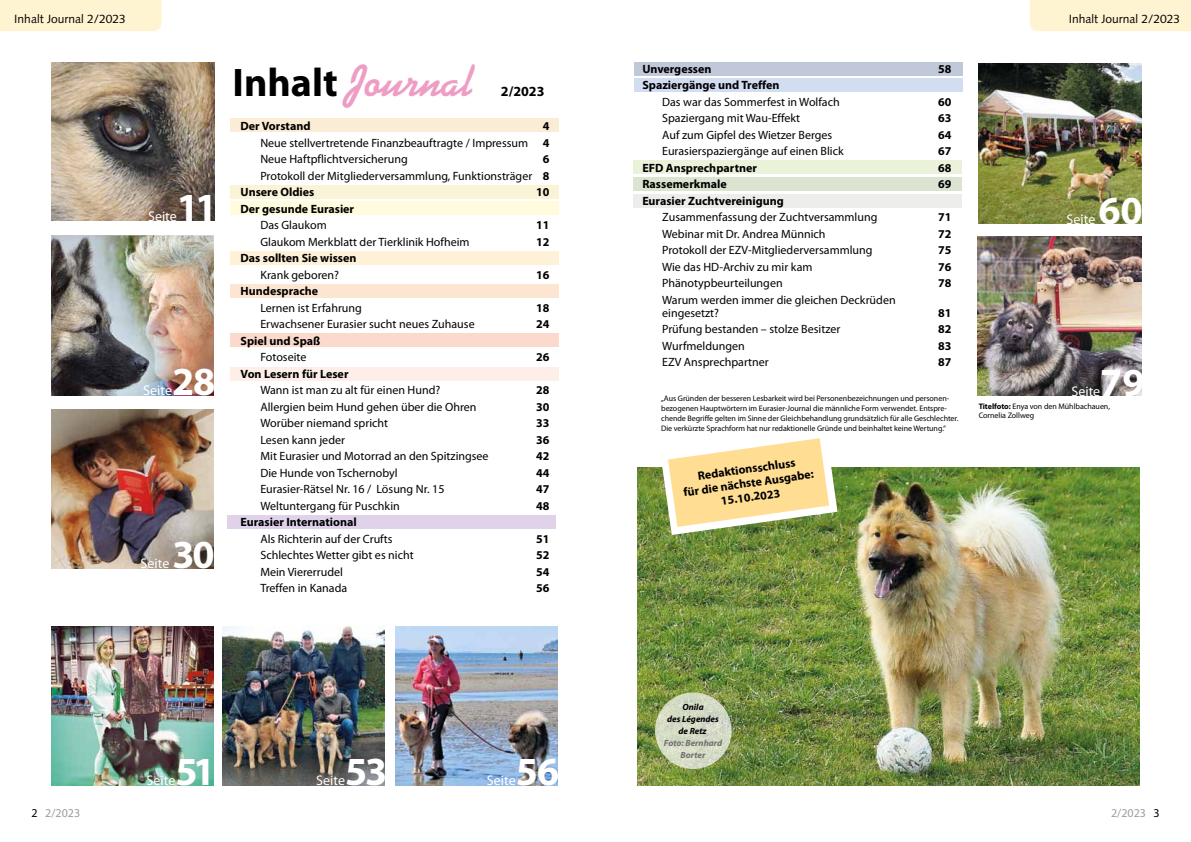
<style>
.page{position:relative;width:1191px;height:842px;background:#fff}
.page>*{position:absolute;margin:0;border:0;box-sizing:border-box;transform-origin:0 0}
.t1{font:700 44px "Kaufmann";color:#ee9ec4}
.t2{font:700 40px "Myriad Pro";letter-spacing:-.04em;color:#fff}
.t3{font:14px "Myriad Pro";color:#fff}
.t4{font:700 14px "Myriad Pro";color:#000}
.t5{font:12px/16.5px "Myriad Pro";color:#000;text-align:justify}
.t6{font:700 12px/14px "Myriad Pro";color:#000;text-align:center}
.t7{font:12px "Syntax";color:#000}
.t8{font:12px "Myriad Pro";color:#9d9d9c}
.t9{font:italic 700 9px/12px "Myriad Pro";color:#000;text-align:center}
.t10{font:italic 700 9px/12px "Myriad Pro";color:#706f6f;text-align:center}
.t11{font:8px/10px "Myriad Pro";letter-spacing:-.005em;color:#000}
.s1{font-family:"Myriad Pro";font-size:40px;color:#000}
.s2{font-weight:700}
.s3{color:#000}
</style>
<div class="page">
<img style="left:637px;top:468px;width:502px;height:317px">
<div style="left:633px;top:161px;width:328px;height:13px;background:#eaf2da"></div>
<div style="left:633px;top:178px;width:328px;height:13px;background:#dbe3d1"></div>
<div style="left:633px;top:194px;width:328px;height:13px;background:#edeeec"></div>
<svg style="left:655px;top:692px;width:76px;height:77px;background:#d3dac3"></svg>
<div style="left:1029px;top:0;width:162px;height:31px;background:#fff4d1"></div>
<img style="left:978px;top:64px;width:163px;height:160px">
<img style="left:51px;top:62px;width:163px;height:159px">
<img style="left:51px;top:626px;width:163px;height:159px">
<img style="left:222px;top:626px;width:163px;height:159px">
<img style="left:395px;top:626px;width:162px;height:159px">
<img style="left:51px;top:409px;width:162px;height:159px">
<img style="left:978px;top:237px;width:163px;height:158px">
<img style="left:51px;top:235px;width:162px;height:160px">
<div style="left:230px;top:119px;width:328px;height:13px;background:#fbecd5"></div>
<div style="left:230px;top:185px;width:328px;height:13px;background:#faf3d8"></div>
<div style="left:230px;top:202px;width:328px;height:13px;background:#fffbdc"></div>
<div style="left:230px;top:251px;width:328px;height:13px;background:#fff1d7"></div>
<div style="left:230px;top:284px;width:329px;height:13px;background:#fde6d1"></div>
<div style="left:230px;top:334px;width:328px;height:13px;background:#fbd9cc"></div>
<div style="left:230px;top:367px;width:328px;height:13px;background:#feeee8"></div>
<div style="left:634px;top:62px;width:328px;height:13px;background:#c1c8d9"></div>
<div style="left:227px;top:516px;width:329px;height:13px;background:#dfd2e9"></div>
<div style="left:634px;top:79px;width:328px;height:13px;background:#d3ddf2"></div>
<div style="left:0;top:0;width:162px;height:31px;background:#fff4d1"></div>
<svg style="left:661px;top:438px;width:176px;height:97px"></svg>
<p class="t7" style="left:14px;top:12px;width:113px">Inhalt Journal 2/2023</p>
<h2 class="t2" style="left:177px;top:182px;width:42px">11</h2>
<p class="t3" style="left:148px;top:208px;width:30px">Seite</p>
<h2 class="t2" style="left:172px;top:356px;width:45px">28</h2>
<p class="t3" style="left:143px;top:382px;width:30px">Seite</p>
<h2 class="t2" style="left:172px;top:528px;width:44px">30</h2>
<p class="t3" style="left:141px;top:555px;width:30px">Seite</p>
<h1 class="t1" style="left:232px;top:55px;width:241px"><span class="s1">Inhalt</span> Journal</h1>
<p class="t4" style="left:501px;top:82px;width:45px">2/2023</p>
<p class="t6" style="left:240px;top:119px;width:71px">Der Vorstand</p>
<p class="t5" style="left:260px;top:118px;width:291px;text-indent:282px"><span class="s2">4<br></span>Neue stellvertretende Finanzbeauftragte / Impressum <span class="s2">4<br></span>Neue Haftpflichtversicherung</p>
<p class="t6" style="left:543px;top:152px;width:8px">6</p>
<p class="t5" style="left:260px;top:167px;width:291px">Protokoll der Mitgliederversammlung, Funktionsträger <span class="s2">8</span></p>
<p class="t6" style="left:240px;top:185px;width:75px">Unsere Oldies</p>
<p class="t6" style="left:536px;top:185px;width:15px">10</p>
<p class="t6" style="left:240px;top:201px;width:115px">Der gesunde Eurasier</p>
<p class="t5" style="left:260px;top:217px;width:68px">Das Glaukom</p>
<p class="t6" style="left:536px;top:218px;width:15px">11</p>
<p class="t5" style="left:260px;top:233px;width:211px">Glaukom Merkblatt der Tierklinik Hofheim</p>
<p class="t6" style="left:536px;top:234px;width:15px">12</p>
<p class="t6" style="left:240px;top:251px;width:117px">Das sollten Sie wissen</p>
<p class="t5" style="left:260px;top:266px;width:80px">Krank geboren?</p>
<p class="t6" style="left:536px;top:267px;width:15px">16</p>
<p class="t6" style="left:240px;top:284px;width:79px">Hundesprache</p>
<p class="t5" style="left:260px;top:299px;width:103px">Lernen ist Erfahrung</p>
<p class="t6" style="left:536px;top:300px;width:15px">18</p>
<p class="t5" style="left:260px;top:316px;width:216px">Erwachsener Eurasier sucht neues Zuhause</p>
<p class="t6" style="left:536px;top:317px;width:15px">24</p>
<p class="t6" style="left:240px;top:333px;width:81px">Spiel und Spaß</p>
<p class="t5" style="left:260px;top:349px;width:48px">Fotoseite</p>
<p class="t6" style="left:536px;top:350px;width:15px">26</p>
<p class="t6" style="left:240px;top:366px;width:109px">Von Lesern für Leser</p>
<p class="t5" style="left:260px;top:382px;width:181px">Wann ist man zu alt für einen Hund?</p>
<p class="t6" style="left:536px;top:383px;width:15px">28</p>
<p class="t5" style="left:260px;top:398px;width:218px">Allergien beim Hund gehen über die Ohren</p>
<p class="t6" style="left:536px;top:399px;width:15px">30</p>
<p class="t5" style="left:260px;top:415px;width:129px">Worüber niemand spricht</p>
<p class="t6" style="left:536px;top:416px;width:15px">33</p>
<p class="t5" style="left:260px;top:431px;width:86px">Lesen kann jeder</p>
<p class="t6" style="left:536px;top:432px;width:15px">36</p>
<p class="t5" style="left:260px;top:448px;width:230px">Mit Eurasier und Motorrad an den Spitzingsee</p>
<p class="t6" style="left:536px;top:449px;width:15px">42</p>
<p class="t5" style="left:260px;top:464px;width:139px">Die Hunde von Tschernobyl</p>
<p class="t6" style="left:536px;top:465px;width:15px">44</p>
<p class="t5" style="left:260px;top:481px;width:186px">Eurasier-Rätsel Nr. 16 / Lösung Nr. 15</p>
<p class="t6" style="left:536px;top:482px;width:15px">47</p>
<p class="t5" style="left:260px;top:497px;width:141px">Weltuntergang für Puschkin</p>
<p class="t6" style="left:536px;top:498px;width:15px">48</p>
<p class="t6" style="left:240px;top:515px;width:118px">Eurasier International</p>
<p class="t5" style="left:260px;top:530px;width:134px">Als Richterin auf der Crufts</p>
<p class="t6" style="left:536px;top:531px;width:15px">51</p>
<p class="t5" style="left:260px;top:547px;width:155px">Schlechtes Wetter gibt es nicht</p>
<p class="t6" style="left:536px;top:548px;width:15px">52</p>
<p class="t5" style="left:260px;top:563px;width:84px">Mein Viererrudel</p>
<p class="t6" style="left:536px;top:564px;width:15px">54</p>
<p class="t5" style="left:260px;top:580px;width:88px">Treffen in Kanada</p>
<p class="t6" style="left:536px;top:581px;width:15px">56</p>
<h2 class="t2" style="left:175px;top:746px;width:41px">51</h2>
<p class="t3" style="left:147px;top:772px;width:30px">Seite</p>
<h2 class="t2" style="left:345px;top:746px;width:44px">53</h2>
<p class="t3" style="left:316px;top:772px;width:30px">Seite</p>
<h2 class="t2" style="left:516px;top:746px;width:45px">56</h2>
<p class="t3" style="left:487px;top:772px;width:30px">Seite</p>
<p class="t6" style="left:642px;top:61px;width:71px">Unvergessen</p>
<p class="t6" style="left:938px;top:61px;width:15px">58</p>
<p class="t6" style="left:642px;top:78px;width:139px">Spaziergänge und Treffen</p>
<p class="t5" style="left:662px;top:93px;width:179px">Das war das Sommerfest in Wolfach</p>
<p class="t6" style="left:938px;top:94px;width:15px">60</p>
<p class="t5" style="left:662px;top:110px;width:139px">Spaziergang mit Wau-Effekt</p>
<p class="t6" style="left:938px;top:111px;width:15px">63</p>
<p class="t5" style="left:662px;top:126px;width:172px">Auf zum Gipfel des Wietzer Berges</p>
<p class="t6" style="left:938px;top:127px;width:15px">64</p>
<p class="t5" style="left:662px;top:143px;width:183px">Eurasierspaziergänge auf einen Blick</p>
<p class="t6" style="left:938px;top:144px;width:15px">67</p>
<p class="t6" style="left:642px;top:160px;width:116px">EFD Ansprechpartner</p>
<p class="t6" style="left:938px;top:160px;width:15px">68</p>
<p class="t6" style="left:642px;top:177px;width:86px">Rassemerkmale</p>
<p class="t6" style="left:938px;top:177px;width:15px">69</p>
<p class="t6" style="left:642px;top:193px;width:143px">Eurasier Zuchtvereinigung</p>
<p class="t5" style="left:662px;top:209px;width:217px">Zusammenfassung der Zuchtversammlung</p>
<p class="t6" style="left:938px;top:210px;width:15px">71</p>
<p class="t5" style="left:662px;top:225px;width:165px">Webinar mit Dr. Andrea Münnich</p>
<p class="t6" style="left:938px;top:226px;width:15px">72</p>
<p class="t5" style="left:662px;top:242px;width:212px">Protokoll der EZV-Mitgliederversammlung</p>
<p class="t6" style="left:938px;top:243px;width:15px">75</p>
<p class="t5" style="left:662px;top:258px;width:152px">Wie das HD-Archiv zu mir kam</p>
<p class="t6" style="left:938px;top:259px;width:15px">76</p>
<p class="t5" style="left:662px;top:275px;width:122px">Phänotypbeurteilungen</p>
<p class="t6" style="left:938px;top:276px;width:15px">78</p>
<p class="t5" style="left:662px;top:293px;width:235px;line-height:13px">Warum werden immer die gleichen Deckrüden eingesetzt?</p>
<p class="t6" style="left:938px;top:305px;width:15px">81</p>
<p class="t5" style="left:662px;top:321px;width:180px">Prüfung bestanden – stolze Besitzer</p>
<p class="t6" style="left:938px;top:322px;width:15px">82</p>
<p class="t5" style="left:662px;top:337px;width:84px">Wurfmeldungen</p>
<p class="t6" style="left:938px;top:338px;width:15px">83</p>
<p class="t5" style="left:662px;top:354px;width:108px">EZV Ansprechpartner</p>
<p class="t6" style="left:938px;top:355px;width:15px">87</p>
<p class="t11" style="left:661px;top:393px;width:299px">„Aus Gründen der besseren Lesbarkeit wird bei Personenbezeichnungen und personen&shy;bezogenen Hauptwörtern im Eurasier-Journal die männliche Form verwendet. Entspre&shy;chende Begriffe gelten im Sinne der Gleichbehandlung grundsätzlich für alle Geschlechter.<br>Die verkürzte Sprachform hat nur redaktionelle Gründe und beinhaltet keine Wertung.“</p>
<p class="t6" style="left:680px;top:471px;width:133px;rotate:-8deg">Redaktionsschluss<br>für die nächste Ausgabe:<br>15.10.2023</p>
<p class="t7" style="left:1068px;top:12px;width:113px">Inhalt Journal 2/2023</p>
<h2 class="t2" style="left:1098px;top:185px;width:46px">60</h2>
<p class="t3" style="left:1066px;top:211px;width:30px">Seite</p>
<h2 class="t2" style="left:1100px;top:356px;width:46px">79</h2>
<p class="t3" style="left:1071px;top:382px;width:30px">Seite</p>
<p class="t11" style="left:978px;top:401px;width:133px;line-height:9px"><span class="s2">Titelfoto:</span> Enya von den Mühlbachauen,<br>Cornelia Zollweg</p>
<p class="t9" style="left:667px;top:701px;width:53px">Onila<br>des Légendes de Retz</p>
<p class="t10" style="left:664px;top:737px;width:60px">Foto: Bernhard<br>Borter</p>
<p class="t8" style="left:31px;top:805px;width:50px"><span class="s3">2</span> 2/2023</p>
<p class="t8" style="left:1111px;top:805px;width:50px">2/2023 <span class="s3">3</span></p>
</div>
